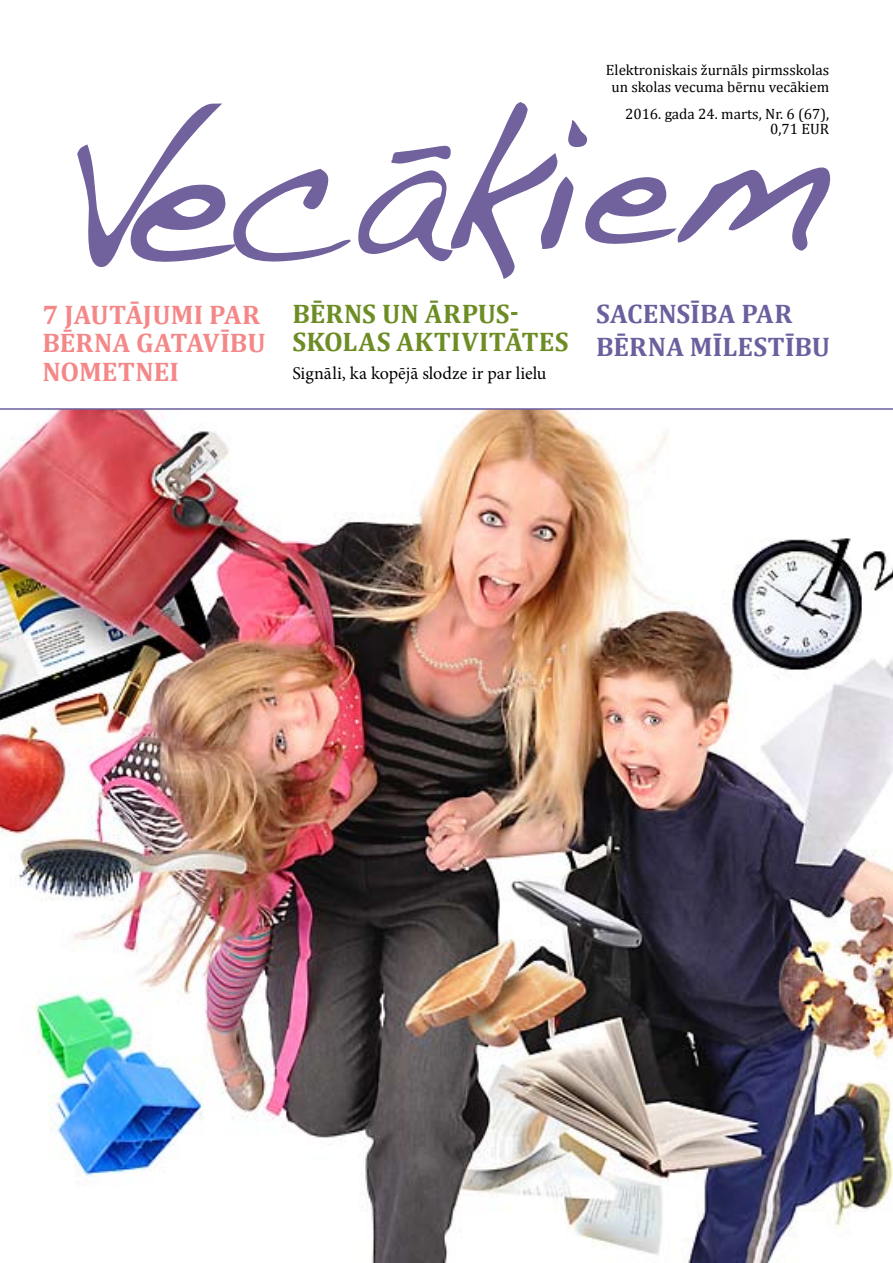
<style>
.page{position:relative;width:893px;height:1263px;background:#fff}
.page>*{position:absolute;margin:0;border:0;box-sizing:border-box;transform-origin:0 0}
.t1{font:700 27px/28.5px "Cambria";letter-spacing:.005em;color:#f48889}
.t2{font:700 27px/28.5px "Cambria";letter-spacing:.01em;color:#6d8d24}
.t3{font:700 27px/33px "Cambria";letter-spacing:.005em;color:#6c5f9d}
.t4{font:18px "Minion Pro";color:#000}
.t5{font:15px/16.5px "Cambria";color:#000;text-align:center}
</style>
<div class="page">
<img style="left:0;top:410px;width:893px;height:853px">
<svg style="left:77px;top:103px;width:155px;height:164px"></svg>
<svg style="left:232px;top:102px;width:599px;height:177px"></svg>
<hr style="left:0;top:408px;width:893px;height:2px;background:#6c5f9d">
<p class="t5" style="left:606px;top:62px;width:225px">Elektroniskais žurnāls pirmsskolas un skolas vecuma bērnu vecākiem</p>
<p class="t5" style="left:625px;top:107px;width:206px;line-height:15px;text-align:right">2016. gada 24. marts, Nr. 6 (67),<br>0,71 EUR</p>
<h1 class="t2" style="left:292px;top:299px;width:278px">BĒRNS UN ĀRPUS-<br>SKOLAS AKTIVITĀTES</h1>
<p class="t4" style="left:292px;top:362px;width:256px">Signāli, ka kopējā slodze ir par lielu</p>
<h1 class="t1" style="left:43px;top:299px;width:225px">7 JAUTĀJUMI PAR<br>BĒRNA GATAVĪBU<br>NOMETNEI</h1>
<h1 class="t3" style="left:596px;top:297px;width:236px">SACENSĪBA PAR<br>BĒRNA MĪLESTĪBU</h1>
</div>
